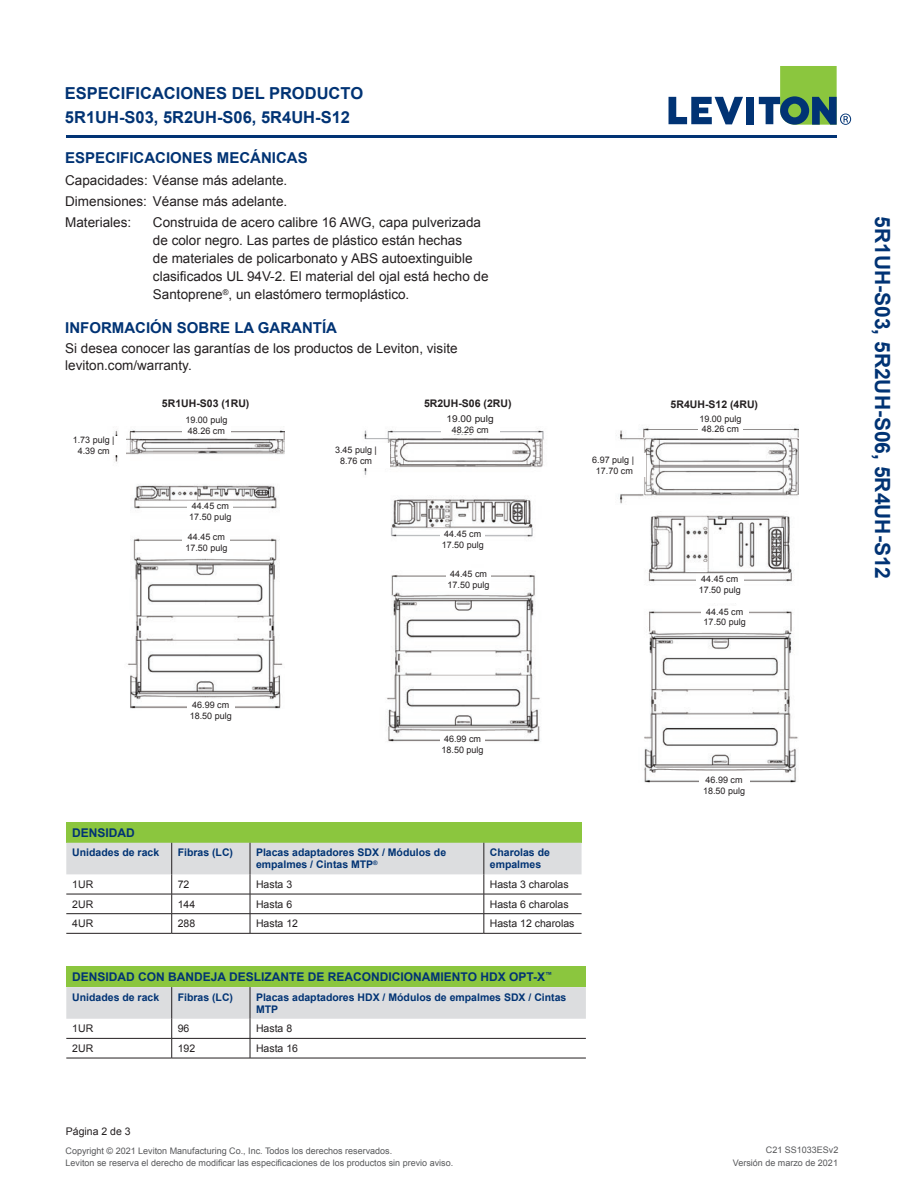
<style>
.page{position:relative;width:918px;height:1188px;background:#fff}
.page>*{position:absolute;margin:0;border:0;box-sizing:border-box;transform-origin:0 0}
.Side_Tab_Part__s{font:700 21px "Arial";color:#013374}
.PRODUCT_SPECIFICATIO{font:700 16.5px "Arial";color:#013374}
.Subheads{font:700 15px "Arial";color:#013374}
.Mechanical_Specs{font:13.5px/18px "Arial";color:#231f20}
.Body{font:13.5px/16.5px "Arial";color:#231f20}
.Chart_Header{font:700 12px "Arial";color:#013374}
.Chart_Subhead{font:700 10.5px/12px "Arial";color:#013374}
.Chart_Notes{font:10.5px "Arial";color:#231f20}
.New_Body_Style{font:700 10.5px "Arial";color:#231f20}
.t1{font:9.45px "Arial";color:#231f20;scale:1.07 1}
.t2{font:9px/10.8px "Arial";color:#231f20}
.Mouse_Type{font:9px/12px "Arial";color:#57585a}
</style>
<div class="page">
<svg style="left:669px;top:97px;width:74px;height:27px"></svg>
<div style="left:746px;top:97px;width:8px;height:27px;background:#013374"></div>
<svg style="left:759px;top:66px;width:92px;height:59px"></svg>
<hr style="left:66px;top:135px;width:771px;height:3px;background:#013374">
<div style="left:66px;top:822px;width:516px;height:21px;background:#8bc63e"></div>
<svg style="left:66px;top:843px;width:516px;height:90px"></svg>
<hr style="left:66px;top:933px;width:106px;height:1px;background:#231f20">
<hr style="left:172px;top:933px;width:78px;height:1px;background:#231f20">
<hr style="left:250px;top:933px;width:234px;height:1px;background:#231f20">
<hr style="left:484px;top:933px;width:98px;height:1px;background:#231f20">
<div style="left:66px;top:966px;width:520px;height:21px;background:#8bc63e"></div>
<svg style="left:66px;top:987px;width:520px;height:71px"></svg>
<hr style="left:66px;top:1058px;width:106px;height:1px;background:#231f20">
<hr style="left:172px;top:1058px;width:78px;height:1px;background:#231f20">
<hr style="left:250px;top:1058px;width:336px;height:1px;background:#231f20">
<img style="left:114px;top:429px;width:171px;height:280px">
<div style="left:62px;top:436px;width:64px;height:19px;background:#fff"></div>
<div style="left:182px;top:413px;width:49px;height:24px;background:#fff"></div>
<div style="left:187px;top:502px;width:46px;height:19px;background:#fff"></div>
<div style="left:187px;top:699px;width:47px;height:23px;background:#fff"></div>
<img style="left:364px;top:428px;width:180px;height:314px">
<div style="left:322px;top:443px;width:68px;height:24px;background:#fff"></div>
<img style="left:618px;top:428px;width:181px;height:355px">
<div style="left:581px;top:454px;width:65px;height:23px;background:#fff"></div>
<div style="left:441px;top:413px;width:59px;height:21px;background:#fff"></div>
<div style="left:698px;top:411px;width:44px;height:26px;background:#fff"></div>
<div style="left:183px;top:532px;width:47px;height:21px;background:#fff"></div>
<div style="left:440px;top:732px;width:45px;height:24px;background:#fff"></div>
<div style="left:699px;top:776px;width:51px;height:19px;background:#fff"></div>
<div style="left:441px;top:529px;width:44px;height:21px;background:#fff"></div>
<div style="left:447px;top:568px;width:44px;height:23px;background:#fff"></div>
<div style="left:696px;top:574px;width:48px;height:21px;background:#fff"></div>
<div style="left:701px;top:606px;width:47px;height:22px;background:#fff"></div>
<p class="PRODUCT_SPECIFICATIO" style="left:65px;top:82px;width:300px">ESPECIFICACIONES DEL PRODUCTO</p>
<p class="PRODUCT_SPECIFICATIO" style="left:65px;top:106px;width:287px">5R1UH-S03, 5R2UH-S06, 5R4UH-S12</p>
<p class="Subheads" style="left:65px;top:148px;width:244px">ESPECIFICACIONES MECÁNICAS</p>
<p class="Mechanical_Specs" style="left:65px;top:171px;width:224px">Capacidades: Véanse más adelante.</p>
<p class="Mechanical_Specs" style="left:65px;top:192px;width:224px">Dimensiones: Véanse más adelante.</p>
<p class="Mechanical_Specs" style="left:65px;top:214px;width:68px">Materiales:</p>
<p class="Mechanical_Specs" style="left:153px;top:214px;width:337px">Construida de acero calibre 16 AWG, capa pulverizada de color negro. Las partes de plástico están hechas<br>de materiales de policarbonato y ABS autoextinguible clasificados UL 94V-2. El material del ojal está hecho de Santoprene<sup>®</sup>, un elastómero termoplástico.</p>
<p class="Subheads" style="left:65px;top:318px;width:273px">INFORMACIÓN SOBRE LA GARANTÍA</p>
<p class="Body" style="left:65px;top:340px;width:394px">Si desea conocer las garantías de los productos de Leviton, visite leviton.com/warranty.</p>
<p class="New_Body_Style" style="left:162px;top:397px;width:89px">5R1UH-S03 (1RU)</p>
<p class="New_Body_Style" style="left:424px;top:397px;width:89px">5R2UH-S06 (2RU)</p>
<p class="New_Body_Style" style="left:671px;top:397px;width:89px">5R4UH-S12 (4RU)</p>
<p class="t2" style="left:73px;top:435px;width:43px;text-align:center">1.73 pulg |<br>4.39 cm</p>
<p class="t2" style="left:185px;top:414px;width:44px">19.00 pulg<br>48.26 cm</p>
<p class="t2" style="left:189px;top:501px;width:44px">44.45 cm<br>17.50 pulg</p>
<p class="t2" style="left:185px;top:532px;width:44px">44.45 cm<br>17.50 pulg</p>
<p class="t2" style="left:190px;top:700px;width:44px">46.99 cm<br>18.50 pulg</p>
<p class="t2" style="left:335px;top:445px;width:43px;text-align:center">3.45 pulg |<br>8.76 cm</p>
<p class="t1" style="left:447px;top:412px;width:45px">19.00 pulg</p>
<p class="t2" style="left:452px;top:424px;width:39px">48.26 cm</p>
<p class="t2" style="left:699px;top:413px;width:44px">19.00 pulg<br>48.26 cm</p>
<p class="t2" style="left:592px;top:455px;width:43px;text-align:center">6.97 pulg |<br>17.70 cm</p>
<p class="t2" style="left:442px;top:529px;width:44px">44.45 cm<br>17.50 pulg</p>
<p class="t2" style="left:448px;top:569px;width:44px">44.45 cm<br>17.50 pulg</p>
<p class="t2" style="left:699px;top:574px;width:44px">44.45 cm<br>17.50 pulg</p>
<p class="t2" style="left:704px;top:606px;width:44px">44.45 cm<br>17.50 pulg</p>
<p class="t2" style="left:441px;top:734px;width:44px">46.99 cm<br>18.50 pulg</p>
<p class="t2" style="left:703px;top:775px;width:44px">46.99 cm<br>18.50 pulg</p>
<p class="Chart_Header" style="left:72px;top:825px;width:64px">DENSIDAD</p>
<p class="Chart_Subhead" style="left:72px;top:847px;width:88px">Unidades de rack</p>
<p class="Chart_Subhead" style="left:178px;top:847px;width:57px">Fibras (LC)</p>
<p class="Chart_Subhead" style="left:256px;top:847px;width:192px">Placas adaptadores SDX / Módulos de empalmes / Cintas MTP<sup>®</sup></p>
<p class="Chart_Subhead" style="left:490px;top:847px;width:62px">Charolas de empalmes</p>
<p class="Chart_Notes" style="left:72px;top:877px;width:22px">1UR</p>
<p class="Chart_Notes" style="left:178px;top:877px;width:13px">72</p>
<p class="Chart_Notes" style="left:256px;top:877px;width:38px">Hasta 3</p>
<p class="Chart_Notes" style="left:490px;top:877px;width:80px">Hasta 3 charolas</p>
<p class="Chart_Notes" style="left:72px;top:897px;width:22px">2UR</p>
<p class="Chart_Notes" style="left:178px;top:897px;width:19px">144</p>
<p class="Chart_Notes" style="left:256px;top:897px;width:38px">Hasta 6</p>
<p class="Chart_Notes" style="left:490px;top:897px;width:80px">Hasta 6 charolas</p>
<p class="Chart_Notes" style="left:72px;top:917px;width:22px">4UR</p>
<p class="Chart_Notes" style="left:178px;top:917px;width:19px">288</p>
<p class="Chart_Notes" style="left:256px;top:917px;width:44px">Hasta 12</p>
<p class="Chart_Notes" style="left:490px;top:917px;width:86px">Hasta 12 charolas</p>
<p class="Chart_Header" style="left:72px;top:969px;width:481px">DENSIDAD CON BANDEJA DESLIZANTE DE REACONDICIONAMIENTO HDX OPT-X<sup>™</sup></p>
<p class="Chart_Subhead" style="left:72px;top:991px;width:88px">Unidades de rack</p>
<p class="Chart_Subhead" style="left:178px;top:991px;width:57px">Fibras (LC)</p>
<p class="Chart_Subhead" style="left:256px;top:991px;width:312px">Placas adaptadores HDX / Módulos de empalmes SDX / Cintas<br>MTP</p>
<p class="Chart_Notes" style="left:72px;top:1022px;width:22px">1UR</p>
<p class="Chart_Notes" style="left:178px;top:1022px;width:13px">96</p>
<p class="Chart_Notes" style="left:256px;top:1022px;width:38px">Hasta 8</p>
<p class="Chart_Notes" style="left:72px;top:1041px;width:22px">2UR</p>
<p class="Chart_Notes" style="left:178px;top:1041px;width:19px">192</p>
<p class="Chart_Notes" style="left:256px;top:1041px;width:44px">Hasta 16</p>
<p class="Chart_Notes" style="left:66px;top:1124px;width:66px">Página 2 de 3</p>
<p class="Mouse_Type" style="left:66px;top:1145px;width:389px">Copyright © 2021 Leviton Manufacturing Co., Inc. Todos los derechos reservados.<br>Leviton se reserva el derecho de modificar las especificaciones de los productos sin previo aviso.</p>
<p class="Mouse_Type" style="left:733px;top:1157px;width:107px">Versión de marzo de 2021</p>
<p class="Mouse_Type" style="left:766px;top:1144px;width:74px">C21 SS1033ESv2</p>
<p class="Side_Tab_Part__s" style="left:896px;top:216px;width:364px;rotate:90deg">5R1UH-S03, 5R2UH-S06, 5R4UH-S12</p>
</div>
